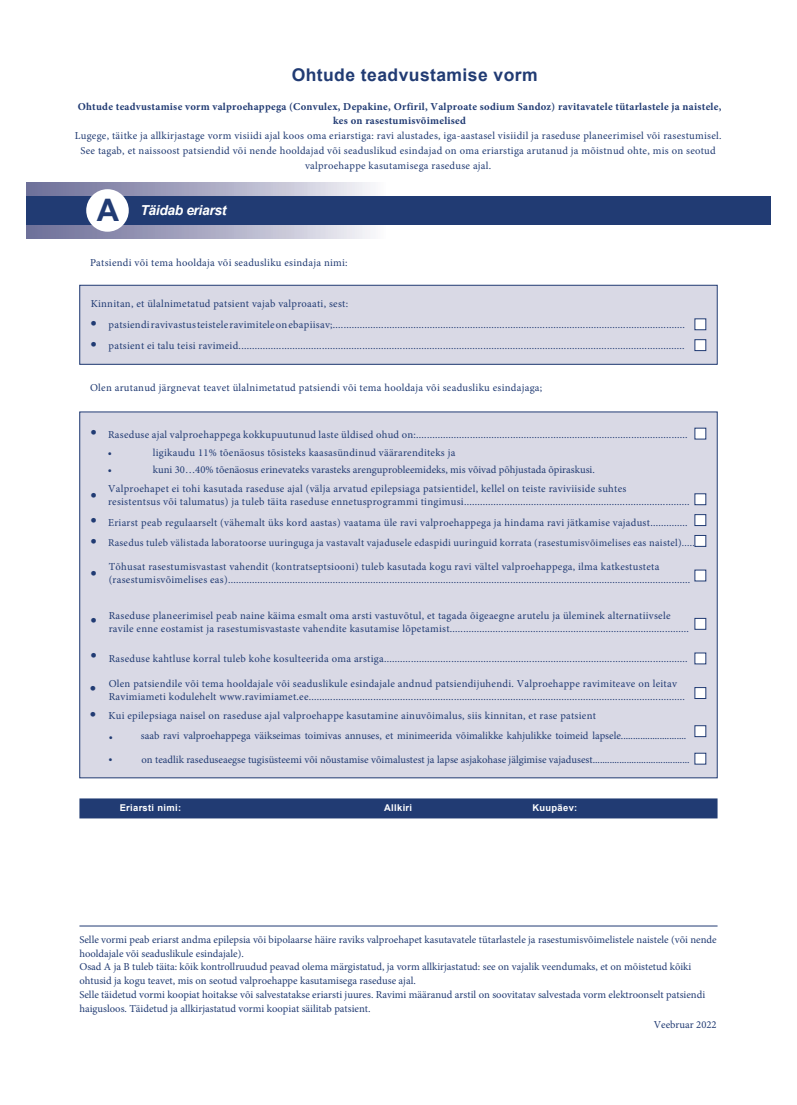
<style>
.page{position:relative;width:797px;height:1105px;background:#fff}
.page>*{position:absolute;margin:0;border:0;box-sizing:border-box;transform-origin:0 0}
.t1{font:700 31px "Arial";color:#213b73}
.t2{font:700 17.5px "Arial";letter-spacing:.025em;color:#213b73}
.t3{font:700 16.25px "Arial";color:#213b73}
.t4{font:italic 700 13.75px "Arial";letter-spacing:-.025em;color:#fff}
.t5{font:10.62px/12.6px "Minion Pro";letter-spacing:.025em;color:#213b73}
.t6{font:10.62px/13.8px "Minion Pro";color:#213b73}
.t7{font:700 10.62px/14.8px "Minion Pro";letter-spacing:.025em;color:#213b73;text-align:center}
.t8{font:10.38px "Minion Pro";letter-spacing:.025em;color:#213b73}
.t9{font:700 9.38px "Arial";letter-spacing:.035em;color:#fff}
.s1{font-family:"Arial";font-weight:700;font-size:16.25px}
</style>
<div class="page">
<div style="left:26px;top:182px;width:359px;height:57px;background:linear-gradient(to right,#686994,#f4f3f7)"></div>
<div style="left:80px;top:285px;width:637px;height:79px;background:#d9d9e5"></div>
<svg style="left:694px;top:318px;width:12px;height:12px"></svg>
<div style="left:694px;top:339px;width:12px;height:12px;background:#fff;border:1px solid #213b73"></div>
<div style="left:79px;top:285px;width:638px;height:80px;border:1px solid #213b73"></div>
<div style="left:80px;top:412px;width:637px;height:366px;background:#d9d9e5"></div>
<div style="left:694px;top:428px;width:12px;height:11px;background:#fff"></div>
<div style="left:694px;top:493px;width:12px;height:12px;background:#fff;border:1px solid #213b73"></div>
<div style="left:694px;top:514px;width:12px;height:12px;background:#fff;border:1px solid #213b73"></div>
<div style="left:694px;top:535px;width:12px;height:12px;background:#fff;border:1px solid #213b73"></div>
<div style="left:694px;top:570px;width:12px;height:11px;background:#fff"></div>
<div style="left:694px;top:618px;width:12px;height:12px;background:#fff;border:1px solid #213b73"></div>
<svg style="left:694px;top:652px;width:12px;height:12px"></svg>
<div style="left:694px;top:687px;width:12px;height:12px;background:#fff;border:1px solid #213b73"></div>
<div style="left:694px;top:725px;width:12px;height:12px;background:#fff;border:1px solid #213b73"></div>
<svg style="left:694px;top:753px;width:12px;height:12px"></svg>
<div style="left:79px;top:798px;width:638px;height:20px;background:#213b73"></div>
<hr style="left:79px;top:926px;width:638px;height:1px;background:#213b73">
<div style="left:26px;top:196px;width:744px;height:29px;background:#213b73"></div>
<div style="left:86px;top:189px;width:43px;height:43px;background:#fff;border-radius:50%"></div>
<h2 class="t2" style="left:292px;top:62px;width:247px">Ohtude teadvustamise vorm</h2>
<p class="t7" style="left:78px;top:99px;width:645px">Ohtude teadvustamise vorm valproehappega (Convulex, Depakine, Orfiril, Valproate sodium Sandoz) ravitavatele tütarlastele ja naistele, kes on rasestumisvõimelised</p>
<p class="t5" style="left:75px;top:128px;width:648px;line-height:14.8px;text-align:center">Lugege, täitke ja allkirjastage vorm visiidi ajal koos oma eriarstiga: ravi alustades, iga-aastasel visiidil ja raseduse planeerimisel või rasestumisel.<br>See tagab, et naissoost patsiendid või nende hooldajad või seaduslikud esindajad on oma eriarstiga arutanud ja mõistnud ohte, mis on seotud valproehappe kasutamisega raseduse ajal.</p>
<h1 class="t1" style="left:97px;top:190px;width:24px">A</h1>
<p class="t4" style="left:141px;top:201px;width:87px">Täidab eriarst</p>
<p class="t5" style="left:90px;top:257px;width:259px">Patsiendi või tema hooldaja või seadusliku esindaja nimi:</p>
<p class="t5" style="left:91px;top:298px;width:259px">Kinnitan, et ülalnimetatud patsient vajab valproaati, sest:</p>
<p class="t5" style="left:91px;top:319px;width:595px"><span class="s1">•</span> patsiendi ravivastus teistele ravimitele on ebapiisav;...................................................................................................................................</p>
<p class="t5" style="left:91px;top:339px;width:595px"><span class="s1">•</span> patsient ei talu teisi ravimeid......................................................................................................................................................................</p>
<p class="t5" style="left:90px;top:381px;width:454px">Olen arutanud järgnevat teavet ülalnimetatud patsiendi või tema hooldaja või seadusliku esindajaga;</p>
<p class="t5" style="left:108px;top:426px;width:581px;line-height:17.6px;text-indent:-17px"><span class="s1">•</span> Raseduse ajal valproehappega kokkupuutunud laste üldised ohud on:..................................................................................................... •</p>
<p class="t5" style="left:153px;top:446px;width:304px">ligikaudu 11% tõenäosus tõsisteks kaasasündinud väärarenditeks ja</p>
<p class="t5" style="left:108px;top:463px;width:6px">•</p>
<p class="t6" style="left:153px;top:462px;width:443px">kuni 30…40% tõenäosus erinevateks varasteks arenguprobleemideks, mis võivad põhjustada õpiraskusi.</p>
<h3 class="t3" style="left:91px;top:486px;width:7px">•</h3>
<p class="t5" style="left:108px;top:483px;width:583px">Valproehapet ei tohi kasutada raseduse ajal (välja arvatud epilepsiaga patsientidel, kellel on teiste raviviiside suhtes<br>resistentsus või talumatus) ja tuleb täita raseduse ennetusprogrammi tingimusi....................................................................................</p>
<p class="t5" style="left:91px;top:516px;width:598px"><span class="s1">•</span> Eriarst peab regulaarselt (vähemalt üks kord aastas) vaatama üle ravi valproehappega ja hindama ravi jätkamise vajadust..............</p>
<p class="t8" style="left:91px;top:536px;width:608px"><span class="s1">•</span> Rasedus tuleb välistada laboratoorse uuringuga ja vastavalt vajadusele edaspidi uuringuid korrata (rasestumisvõimelises eas naistel)......</p>
<h3 class="t3" style="left:91px;top:564px;width:7px">•</h3>
<p class="t5" style="left:109px;top:560px;width:583px">Tõhusat rasestumisvastast vahendit (kontratseptsiooni) tuleb kasutada kogu ravi vältel valproehappega, ilma katkestusteta (rasestumisvõimelises eas)............................................................................................................................................................................</p>
<p class="t5" style="left:109px;top:609px;width:581px;line-height:13px;text-indent:-18px"><span class="s1">•</span> Raseduse planeerimisel peab naine käima esmalt oma arsti vastuvõtul, et tagada õigeaegne arutelu ja üleminek alternatiivsele ravile enne eostamist ja rasestumisvastaste vahendite kasutamise lõpetamist.........................................................................................</p>
<p class="t5" style="left:91px;top:652px;width:598px"><span class="s1">•</span> Raseduse kahtluse korral tuleb kohe kosulteerida oma arstiga.................................................................................................................</p>
<p class="t5" style="left:109px;top:678px;width:577px;text-indent:-19px"><span class="s1">•</span> Olen patsiendile või tema hooldajale või seaduslikule esindajale andnud patsiendijuhendi. Valproehappe ravimiteave on leitav<br>Ravimiameti kodulehelt www.ravimiamet.ee............................................................................................................................................</p>
<p class="t5" style="left:109px;top:705px;width:489px;line-height:21.2px;text-indent:-19px"><span class="s1">•</span> Kui epilepsiaga naisel on raseduse ajal valproehappe kasutamine ainuvõimalus, siis kinnitan, et rase patsient •</p>
<p class="t6" style="left:141px;top:729px;width:547px">saab ravi valproehappega väikseimas toimivas annuses, et minimeerida võimalikke kahjulikke toimeid lapsele...........................</p>
<p class="t5" style="left:108px;top:752px;width:6px">•</p>
<p class="t6" style="left:141px;top:753px;width:549px">on teadlik raseduseaegse tugisüsteemi või nõustamise võimalustest ja lapse asjakohase jälgimise vajadusest........................................</p>
<p class="t9" style="left:120px;top:801px;width:63px">Eriarsti nimi:</p>
<p class="t9" style="left:384px;top:801px;width:29px">Allkiri</p>
<p class="t9" style="left:532px;top:801px;width:46px">Kuupäev:</p>
<p class="t6" style="left:79px;top:933px;width:639px">Selle vormi peab eriarst andma epilepsia või bipolaarse häire raviks valproehapet kasutavatele tütarlastele ja rasestumisvõimelistele naistele (või nende hooldajale või seaduslikule esindajale).<br>Osad A ja B tuleb täita: kõik kontrollruudud peavad olema märgistatud, ja vorm allkirjastatud: see on vajalik veendumaks, et on mõistetud kõiki ohtusid ja kogu teavet, mis on seotud valproehappe kasutamisega raseduse ajal.<br>Selle täidetud vormi koopiat hoitakse või salvestatakse eriarsti juures. Ravimi määranud arstil on soovitatav salvestada vorm elektroonselt patsiendi haigusloos. Täidetud ja allkirjastatud vormi koopiat säilitab patsient.</p>
<p class="t6" style="left:653px;top:1017px;width:64px">Veebruar 2022</p>
</div>
